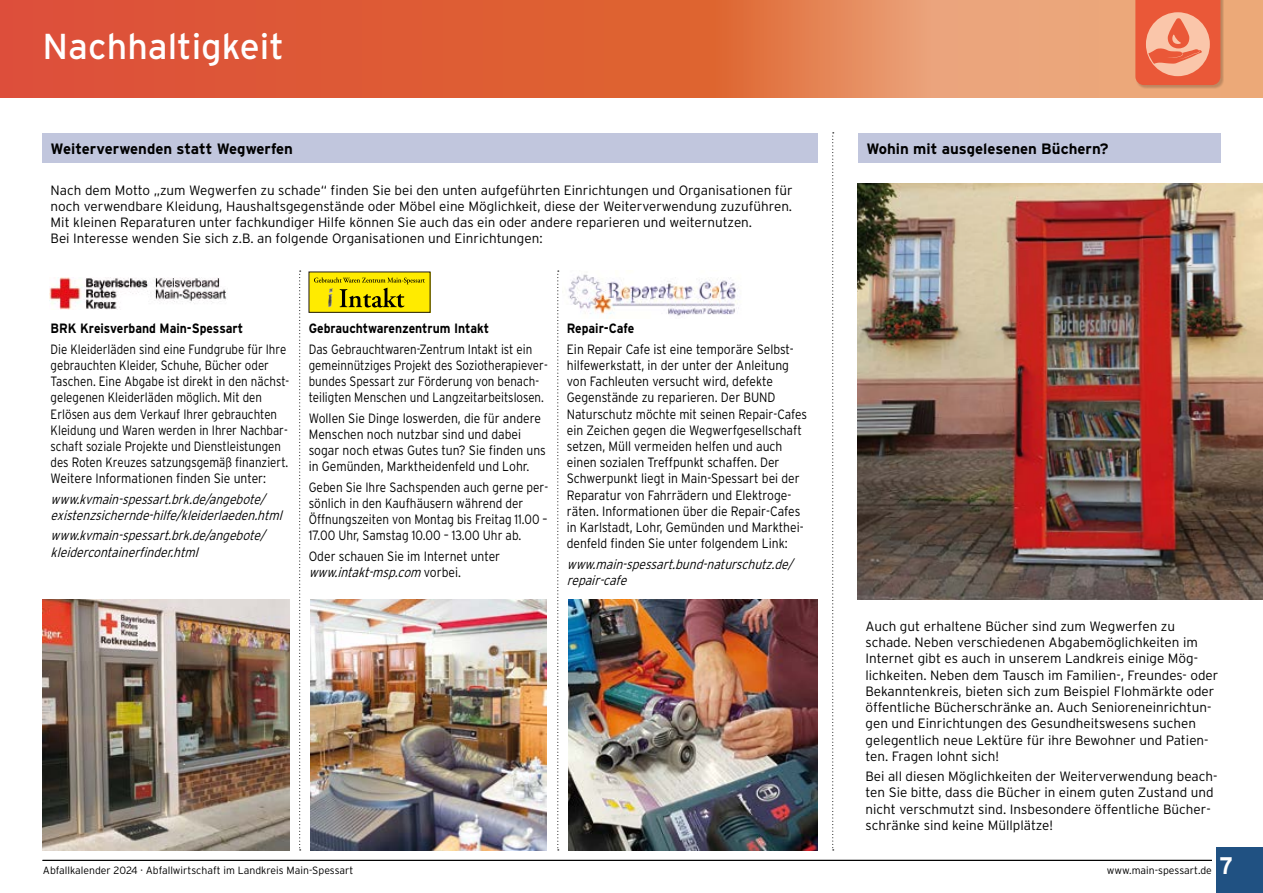
<style>
.page{position:relative;width:1263px;height:893px;background:#fff}
.page>*{position:absolute;margin:0;border:0;box-sizing:border-box;transform-origin:0 0}
.t1{font:36px "Interstate";color:#fff}
.t2{font:700 24px "Interstate";color:#fff;scale:.9 1}
.t3{font:700 15px "Interstate";color:#000}
.t4{font:300 13.5px/16.2px "Interstate";color:#000}
.t5{font:300 13.5px/16.2px "Interstate";color:#000;scale:.9 1}
.t6{font:300 13.5px/16.2px "Interstate";color:#000;scale:.86 1}
.t7{font:italic 300 13.5px/16.2px "Interstate";color:#000;scale:.9 1}
.t8{font:300 13.5px/16.2px "Interstate";color:#000;scale:.88 1}
.t9{font:700 13.5px "Interstate";color:#000;scale:.9 1}
.t10{font:300 10.5px "Interstate";color:#000}
.s1{font-style:italic}
</style>
<div class="page">
<img style="left:50px;top:278px;width:177px;height:32px">
<div style="left:309px;top:272px;width:121px;height:40px;background:#ffeb00"></div>
<svg style="left:314px;top:277px;width:111px;height:30px"></svg>
<img style="left:568px;top:274px;width:171px;height:42px">
<img style="left:858px;top:184px;width:405px;height:416px">
<svg style="left:832px;top:132px;width:2px;height:718px"></svg>
<div style="left:0;top:0;width:1263px;height:98px;background:#dd5936"></div>
<img style="left:43px;top:600px;width:246px;height:250px">
<img style="left:310px;top:600px;width:236px;height:250px">
<img style="left:568px;top:600px;width:249px;height:250px">
<svg style="left:697px;top:0;width:566px;height:98px;background:#e79467"></svg>
<div style="left:42px;top:133px;width:775px;height:30px;background:#c1c6dd"></div>
<div style="left:858px;top:133px;width:362px;height:30px;background:#c1c6dd"></div>
<svg style="left:557px;top:271px;width:2px;height:579px"></svg>
<svg style="left:299px;top:271px;width:2px;height:579px"></svg>
<div style="left:1136px;top:0;width:88px;height:89px;background:#000;opacity:.2"></div>
<svg style="left:1135px;top:0;width:85px;height:85px"></svg>
<div style="left:1216px;top:847px;width:47px;height:46px;background:#205182"></div>
<hr style="left:43px;top:860px;width:1169px;height:1px;background:#000">
<h1 class="t1" style="left:43px;top:26px;width:243px">Nachhaltigkeit</h1>
<p class="t3" style="left:51px;top:140px;width:244px">Weiterverwenden statt Wegwerfen</p>
<p class="t3" style="left:866px;top:140px;width:244px">Wohin mit ausgelesenen Büchern?</p>
<p class="t4" style="left:51px;top:182px;width:744px">Nach dem Motto „zum Wegwerfen zu schade“ finden Sie bei den unten aufgeführten Einrichtungen und Organisationen für noch verwendbare Kleidung, Haushaltsgegenstände oder Möbel eine Möglichkeit, diese der Weiterverwendung zuzuführen.<br>Mit kleinen Reparaturen unter fachkundiger Hilfe können Sie auch das ein oder andere reparieren und weiternutzen.<br>Bei Interesse wenden Sie sich z.B. an folgende Organisationen und Einrichtungen:</p>
<p class="t9" style="left:51px;top:321px;width:216px">BRK Kreisverband Main-Spessart</p>
<p class="t6" style="left:51px;top:341px;width:279px">Die Kleiderläden sind eine Fundgrube für Ihre gebrauchten Kleider, Schuhe, Bücher oder Taschen. Eine Abgabe ist direkt in den nächst&shy;gelegenen Kleiderläden möglich. Mit den Erlösen aus dem Verkauf Ihrer gebrauchten Kleidung und Waren werden in Ihrer Nachbar&shy;schaft soziale Projekte und Dienstleistungen des Roten Kreuzes satzungsgemäß finanziert.<br>Weitere Informationen finden Sie unter:</p>
<p class="t7" style="left:51px;top:491px;width:263px">www.kvmain-spessart.brk.de/angebote/ existenzsichernde-hilfe/kleiderlaeden.html</p>
<p class="t7" style="left:51px;top:527px;width:244px">www.kvmain-spessart.brk.de/angebote/ kleidercontainerfinder.html</p>
<p class="t9" style="left:309px;top:321px;width:202px">Gebrauchtwarenzentrum Intakt</p>
<p class="t6" style="left:309px;top:341px;width:279px">Das Gebrauchtwaren-Zentrum Intakt ist ein gemeinnütziges Projekt des Soziotherapiever&shy;bundes Spessart zur Förderung von benach&shy;teiligten Menschen und Langzeitarbeitslosen.</p>
<p class="t5" style="left:309px;top:410px;width:265px">Wollen Sie Dinge loswerden, die für andere Menschen noch nutzbar sind und dabei sogar noch etwas Gutes tun? Sie finden uns in Gemünden, Marktheidenfeld und Lohr.</p>
<p class="t8" style="left:309px;top:479px;width:274px">Geben Sie Ihre Sachspenden auch gerne per&shy;sönlich in den Kaufhäusern während der Öffnungszeiten von Montag bis Freitag 11.00 – 17.00 Uhr, Samstag 10.00 – 13.00 Uhr ab.</p>
<p class="t5" style="left:309px;top:548px;width:214px">Oder schauen Sie im Internet unter <span class="s1">www.intakt-msp.com</span> v o r b e i .</p>
<p class="t9" style="left:567px;top:321px;width:76px">Repair-Cafe</p>
<p class="t5" style="left:567px;top:341px;width:269px">Ein Repair Cafe ist eine temporäre Selbst&shy;hilfewerkstatt, in der unter der Anleitung von Fachleuten versucht wird, defekte Gegenstände zu reparieren. Der BUND Naturschutz möchte mit seinen Repair-Cafes ein Zeichen gegen die Wegwerfgesellschaft setzen, Müll vermeiden helfen und auch einen sozialen Treffpunkt schaffen. Der Schwerpunkt liegt in Main-Spessart bei der Reparatur von Fahrrädern und Elektroge&shy;räten. Informationen über die Repair-Cafes in Karlstadt, Lohr, Gemünden und Markthei&shy;denfeld finden Sie unter folgendem Link:</p>
<p class="t7" style="left:567px;top:556px;width:257px">www.main-spessart.bund-naturschutz.de/ repair-cafe</p>
<p class="t4" style="left:865px;top:618px;width:354px">Auch gut erhaltene Bücher sind zum Wegwerfen zu schade. Neben verschiedenen Abgabemöglichkeiten im Internet gibt es auch in unserem Landkreis einige Mög&shy;lichkeiten. Neben dem Tausch im Familien-, Freundes- oder Bekanntenkreis, bieten sich zum Beispiel Flohmärkte oder öffentliche Bücherschränke an. Auch Senioreneinrichtun&shy;gen und Einrichtungen des Gesundheitswesens suchen gelegentlich neue Lektüre für ihre Bewohner und Patien&shy;ten. Fragen lohnt sich!</p>
<p class="t4" style="left:865px;top:768px;width:353px">Bei all diesen Möglichkeiten der Weiterverwendung beach&shy;ten Sie bitte, dass die Bücher in einem guten Zustand und nicht verschmutzt sind. Insbesondere öffentliche Bücher&shy;schränke sind keine Müllplätze!</p>
<p class="t10" style="left:43px;top:864px;width:312px">Abfallkalender 2024 · Abfallwirtschaft im Landkreis Main-Spessart</p>
<p class="t10" style="left:1107px;top:864px;width:107px">www.main-spessart.de</p>
<h2 class="t2" style="left:1219px;top:852px;width:17px">7</h2>
</div>
